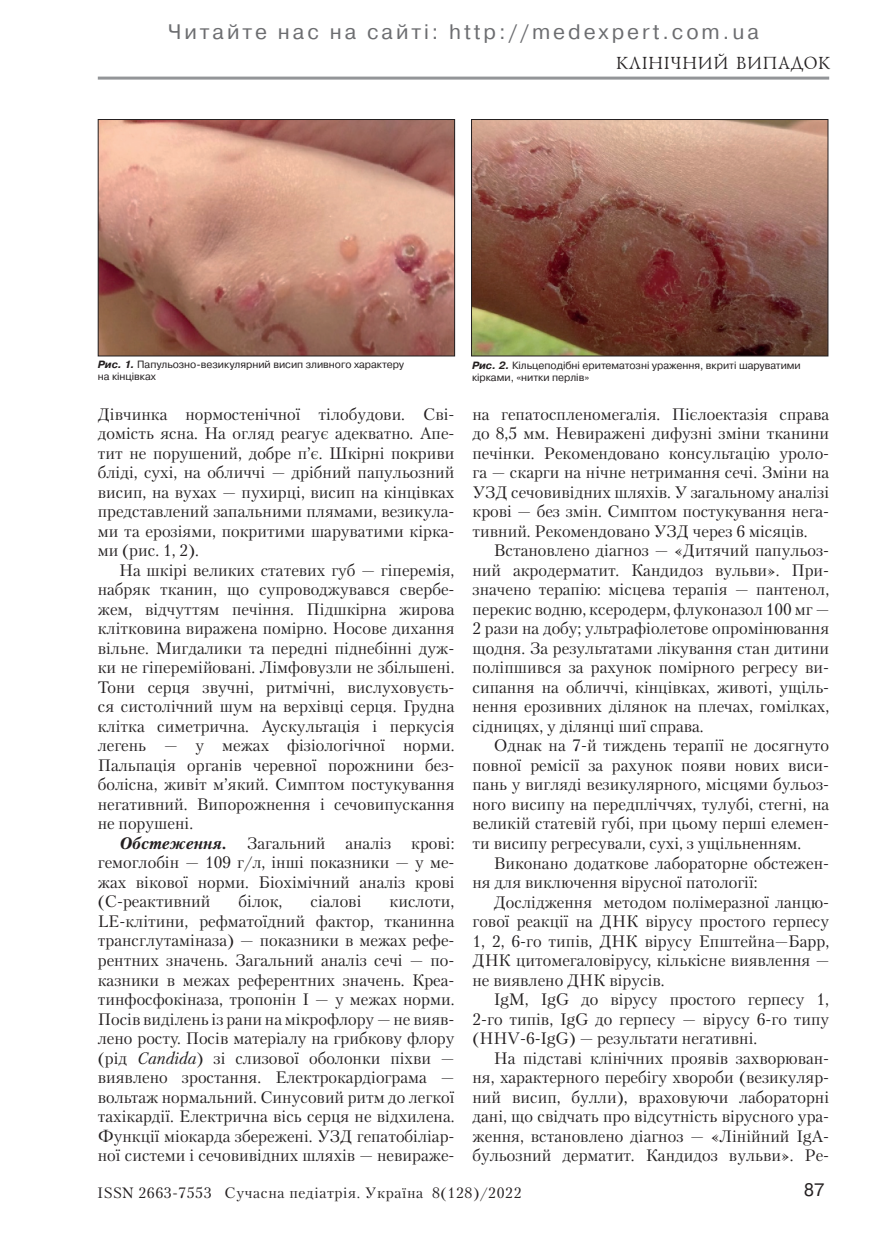
<style>
.page{position:relative;width:893px;height:1234px;background:#fff}
.page>*{position:absolute;margin:0;border:0;box-sizing:border-box;transform-origin:0 0}
.t1{font:21px "Pragmatica C";letter-spacing:.14em;color:#6c6d70}
.t2{font:18px "Lazurski Cyrillic";letter-spacing:.04em;color:#231f20}
.t3{font:18px "Pragmatica C";color:#231f20}
.t4{font:16.5px/19.5px "Petersburg";color:#231f20;text-align:justify}
.t5{font:15px "Petersburg C";letter-spacing:.04em;color:#231f20}
.t6{font:10.5px/12px "Pragmatica";color:#231f20}
.s1{font-weight:700;font-style:italic}
.s2{font-style:italic}
.s3{font-family:"Petersburg"}
</style>
<div class="page">
<hr style="left:98px;top:77px;width:731px;height:3px;background:#939598">
<img style="left:100px;top:121px;width:353px;height:233px">
<div style="left:98px;top:119px;width:357px;height:237px;border:1px solid #231f20"></div>
<img style="left:473px;top:121px;width:353px;height:233px">
<div style="left:471px;top:119px;width:357px;height:237px;border:1px solid #231f20"></div>
<p class="t1" style="left:168px;top:20px;width:592px">Читайте нас на сайті: http://medexpert.com.ua</p>
<p class="t2" style="left:615px;top:54px;width:216px">КЛІНІЧНИЙ ВИПАДОК</p>
<p class="t6" style="left:98px;top:359px;width:308px"><span class="s1">Рис. 1.</span> Папульозно-везикулярний висип зливного характеру на кінцівках</p>
<p class="t6" style="left:472px;top:359px;width:330px"><span class="s1">Рис. 2.</span> Кільцеподібні еритематозні ураження, вкриті шаруватими кірками, «нитки перлів»</p>
<p class="t4" style="left:98px;top:403px;width:358px">Дівчинка нормостенічної тілобудови. Сві&shy;домість ясна. На огляд реагує адекватно. Апе&shy;тит не порушений, добре п’є. Шкірні покриви бліді, сухі, на обличчі — дрібний папульозний висип, на вухах — пухирці, висип на кінцівках представлений запальними плямами, везикула&shy;ми та ерозіями, покритими шаруватими кірка&shy;ми (рис. 1, 2).</p>
<p class="t4" style="left:98px;top:559px;width:358px;text-indent:21px">На шкірі великих статевих губ — гіперемія, набряк тканин, що супроводжувався свербе&shy;жем, відчуттям печіння. Підшкірна жирова клітковина виражена помірно. Носове дихання вільне. Мигдалики та передні піднебінні дуж&shy;ки не гіперемійовані. Лімфовузли не збільшені.<br>Тони серця звучні, ритмічні, вислуховуєть&shy;ся систолічний шум на верхівці серця. Грудна клітка симетрична. Аускультація і перкусія легень — у межах фізіологічної норми.<br>Пальпація органів черевної порожнини без&shy;болісна, живіт м’який. Симптом постукування негативний. Випорожнення і сечовипускання не порушені.</p>
<p class="t4" style="left:98px;top:833px;width:358px;text-indent:21px"><span class="s1">Обстеження.</span> Загальний аналіз крові: гемоглобін — 109 г/л, інші показники — у ме&shy;жах вікової норми. Біохімічний аналіз крові (С-реактивний</p>
<p class="t4" style="left:472px;top:404px;width:358px">на гепатоспленомегалія. Пієлоектазія справа до 8,5 мм. Невиражені дифузні зміни тканини печінки. Рекомендовано консультацію уроло&shy;га — скарги на нічне нетримання сечі. Зміни на УЗД сечовивідних шляхів. У загальному аналізі крові — без змін. Симптом постукування нега&shy;тивний. Рекомендовано УЗД через 6 місяців.</p>
<p class="t4" style="left:472px;top:540px;width:358px;text-indent:21px">Встановлено діагноз — «Дитячий папульоз&shy;ний акродерматит. Кандидоз вульви». При&shy;значено терапію: місцева терапія — пантенол, перекис водню, ксеродерм, флуконазол 100 мг — 2 рази на добу; ультрафіолетове опромінювання щодня. За результатами лікування стан дитини поліпшився за рахунок помірного регресу ви&shy;сипання на обличчі, кінцівках, животі, ущіль&shy;нення ерозивних ділянок на плечах, гомілках, сідницях, у ділянці шиї справа.</p>
<p class="t4" style="left:472px;top:735px;width:358px;text-indent:21px">Однак на 7-й тиждень терапії не досягнуто повної ремісії за рахунок появи нових виси&shy;пань у вигляді везикулярного, місцями бульоз&shy;ного висипу на передпліччях, тулубі, стегні, на великій статевій губі, при цьому перші елемен&shy;ти висипу регресували, сухі, з ущільненням.</p>
<p class="t4" style="left:472px;top:852px;width:358px;text-indent:21px">Виконано додаткове лабораторне обстежен&shy;ня для виключення вірусної патології:</p>
<p class="t4" style="left:472px;top:891px;width:358px;text-indent:21px">Дослідження методом полімеразної ланцю&shy;гової реакції на ДНК вірусу простого герпесу 1, 2, 6-го типів, ДНК вірусу Епштейна—Барр, ДНК цитомегаловірусу, кількісне виявлення — не виявлено ДНК вірусів.</p>
<p class="t4" style="left:472px;top:989px;width:358px;text-indent:21px">ІgM, ІgG до вірусу простого герпесу 1, 2-го типів, ІgG до герпесу — вірусу 6-го типу (HHV-6-ІgG) — результати негативні.</p>
<p class="t4" style="left:472px;top:1047px;width:358px;text-indent:21px">На підставі клінічних проявів захворюван&shy;ня, характерного перебігу хвороби (везикуляр&shy;ний висип, булли), враховуючи лабораторні дані, що свідчать про відсутність вірусного ура&shy;ження, встановлено діагноз — «Лінійний IgA&shy;бульозний дерматит. Кандидоз вульви». Ре-</p>
<p class="t4" style="left:239px;top:891px;width:45px">білок,</p>
<p class="t4" style="left:310px;top:891px;width:52px">сіалові</p>
<p class="t4" style="left:98px;top:891px;width:358px;text-indent:292px">кислоти, LE-клітини, рефматоїдний фактор, тканинна трансглутаміназа) — показники в межах рефе&shy;рентних значень. Загальний аналіз сечі — по&shy;казники в межах референтних значень. Креа&shy;тинфосфокіназа, тропонін І — у межах норми.<br>Посів виділень із рани на мікрофлору — не вияв&shy;лено росту. Посів матеріалу на грибкову флору (рід <span class="s2">Candida</span>) зі слизової оболонки піхви — виявлено зростання. Електрокардіограма — вольтаж нормальний. Синусовий ритм до легкої тахікардії. Електрична вісь серця не відхилена.<br>Функції міокарда збережені. УЗД гепатобіліар&shy;ної системи і сечовивідних шляхів — невираже-</p>
<p class="t5" style="left:97px;top:1183px;width:426px">ISSN 2663-7553 <span class="s3">Сучасна педiатрiя.</span> Україна 8(128)/2022</p>
<p class="t3" style="left:804px;top:1178px;width:22px">87</p>
</div>
